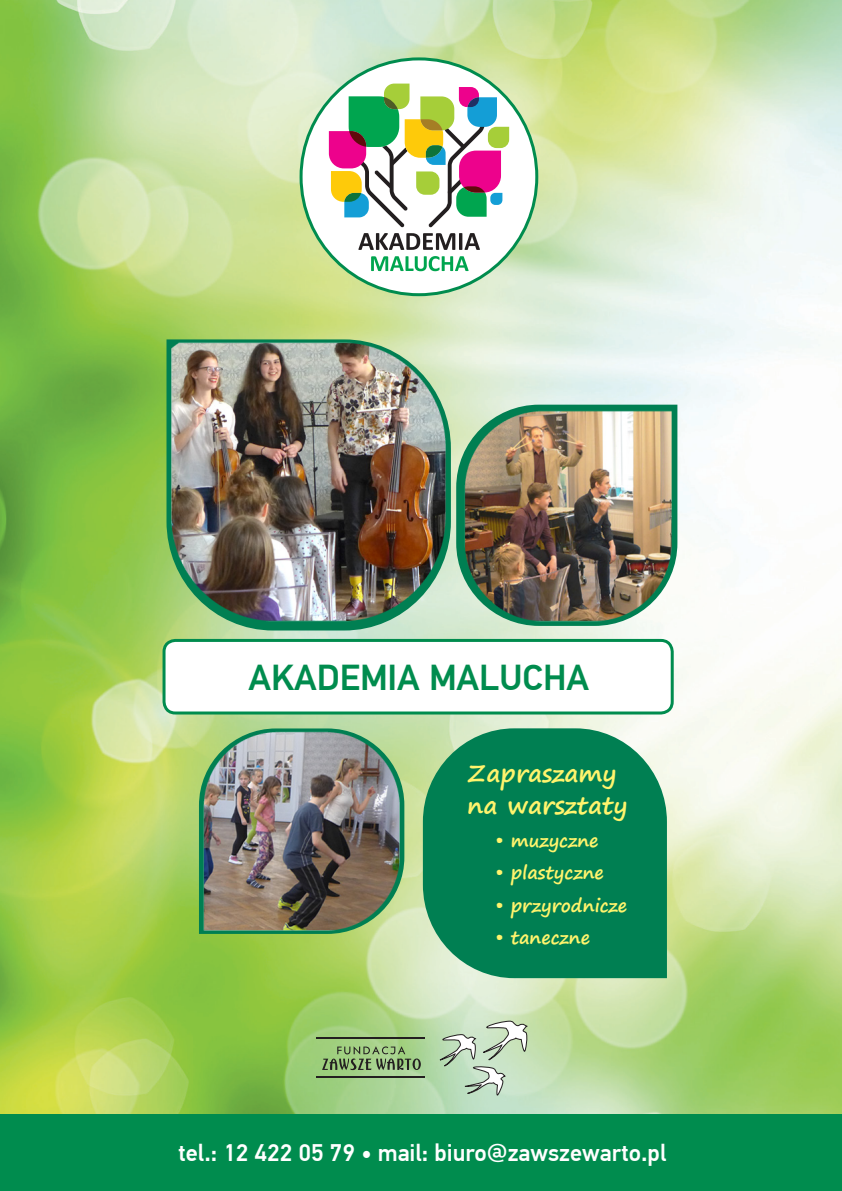
<style>
.page{position:relative;width:842px;height:1191px;background:#fff}
.page>*{position:absolute;margin:0;border:0;box-sizing:border-box;transform-origin:0 0}
.tytuły{font:500 36px "PF Din Text Pro";color:#008c4e}
.tekst{font:500 24px "PF Din Text Pro";color:#fff}
.tytuły-2{font:700 24px "Segoe Print";color:#fff46d}
.tytuły-3{font:700 18px "Segoe Print";color:#fff46d}
</style>
<div class="page">
<img style="left:0;top:0;width:842px;height:1114px">
<div style="left:301px;top:59px;width:236px;height:236px;background:#fff;border-radius:50%"></div>
<svg style="left:329px;top:84px;width:180px;height:143px"></svg>
<svg style="left:358px;top:233px;width:122px;height:17px"></svg>
<svg style="left:371px;top:256px;width:98px;height:15px"></svg>
<svg style="left:423px;top:939px;width:244px;height:39px;background:#249167"></svg>
<img style="left:162px;top:327px;width:517px;height:612px">
<div style="left:0;top:1114px;width:842px;height:77px;background:#008c4e"></div>
<hr style="left:316px;top:1037px;width:109px;height:2px;background:#231f20">
<hr style="left:316px;top:1076px;width:109px;height:2px;background:#231f20">
<svg style="left:439px;top:1020px;width:89px;height:75px;background:#bed4bb"></svg>
<svg style="left:322px;top:1046px;width:99px;height:24px;background:#83a46c"></svg>
<p class="tytuły" style="left:249px;top:656px;width:342px">AKADEMIA MALUCHA</p>
<p class="tytuły-2" style="left:467px;top:751px;width:151px">Zapraszamy</p>
<p class="tytuły-2" style="left:467px;top:784px;width:162px">na warsztaty</p>
<p class="tytuły-3" style="left:496px;top:824px;width:104px">• muzyczne</p>
<p class="tytuły-3" style="left:496px;top:856px;width:110px">• plastyczne</p>
<p class="tytuły-3" style="left:496px;top:889px;width:133px">• przyrodnicze</p>
<p class="tytuły-3" style="left:496px;top:921px;width:96px">• taneczne</p>
<p class="tekst" style="left:178px;top:1138px;width:490px">tel.: 12 422 05 79 • mail: biuro@zawszewarto.pl</p>
</div>
